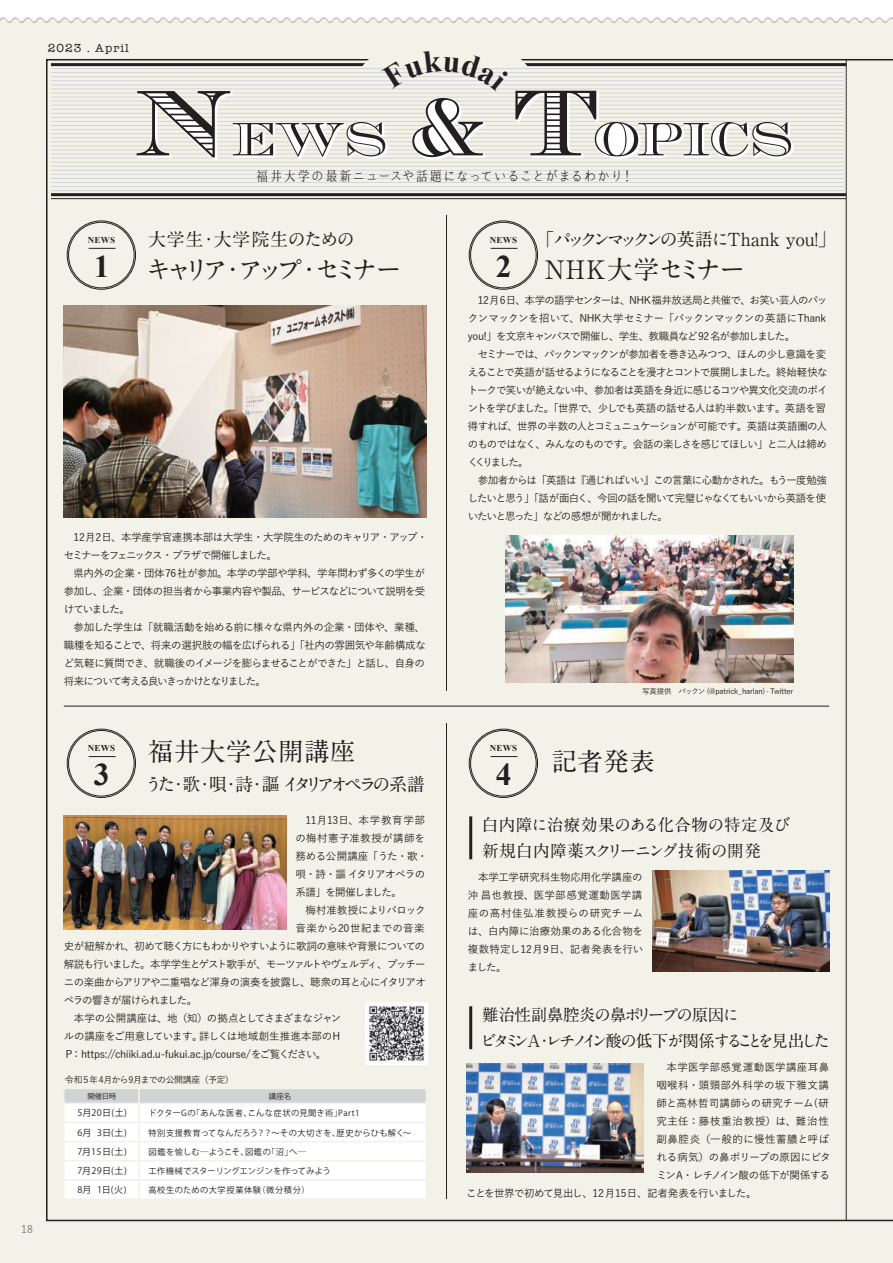
<style>
.page{position:relative;width:893px;height:1263px;background:#fff}
.page>*{position:absolute;margin:0;border:0;box-sizing:border-box;transform-origin:0 0}
.t1{font:700 31.5px "Times New Roman";color:#231f20}
.t2{font:700 25.5px "A1 Mincho Std";letter-spacing:-.25em;color:#231f20}
.t3{font:700 25.5px "A1 Mincho Std";letter-spacing:.02em;color:#231f20}
.t4{font:700 25.5px "A1 Mincho Std";color:#231f20}
.t5{font:700 18px "A1 Mincho Std";letter-spacing:-.1em;color:#231f20}
.t6{font:700 18px "A1 Mincho Std";letter-spacing:-.24em;color:#231f20}
.t7{font:700 18px "A1 Mincho Std";letter-spacing:.04em;color:#231f20}
.t8{font:700 16.5px/25.5px "A1 Mincho Std";letter-spacing:-.115em;color:#231f20}
.t9{font:700 16.5px/25.5px "A1 Mincho Std";letter-spacing:-.02em;color:#231f20}
.t10{font:13.5px "Kokoro Minchoutai";letter-spacing:-.02em;color:#231f20}
.t11{font:12px "American Typewriter";letter-spacing:.09em;color:#231f20}
.t12{font:500 10.5px/18px "Yu Go";letter-spacing:-.055em;color:#231f20}
.t13{font:500 10.5px "Yu Go";letter-spacing:-.03em;color:#231f20}
.t14{font:500 10.5px "Yu Go";letter-spacing:-.09em;color:#231f20}
.t15{font:500 10.5px "Yu Go";letter-spacing:.04em;color:#231f20}
.t16{font:500 10.5px "Yu Go";letter-spacing:-.02em;color:#231f20}
.t17{font:500 10.5px "Yu Go";letter-spacing:.01em;color:#231f20}
.t18{font:500 10.5px "Yu Go";letter-spacing:-.01em;color:#231f20}
.t19{font:500 10.5px "Yu Go";letter-spacing:.07em;color:#231f20}
.t20{font:500 10.5px "Yu Go";letter-spacing:.05em;color:#231f20}
.t21{font:500 10.5px "Yu Go";letter-spacing:.045em;color:#231f20}
.t22{font:500 10.5px "Yu Go";letter-spacing:-.1em;color:#231f20}
.t23{font:500 10.5px "Yu Go";letter-spacing:-.015em;color:#231f20}
.t24{font:500 10.5px "Yu Go";letter-spacing:-.075em;color:#231f20}
.t25{font:500 10.5px "Yu Go";letter-spacing:.025em;color:#231f20}
.t26{font:500 10.5px "Yu Go";letter-spacing:.035em;color:#231f20}
.t27{font:500 10.5px "Yu Go";letter-spacing:-.125em;color:#231f20}
.t28{font:500 10.5px "Yu Go";color:#76787b}
.t29{font:9px/19.2px "Koz Go Pr 6 N";letter-spacing:.015em;color:#231f20;text-align:justify}
.t30{font:500 9px "Yu Go";letter-spacing:-.05em;color:#231f20}
.t31{font:700 9px "Times New Roman";letter-spacing:.03em;color:#231f20}
.t32{font:8.25px "Koz Go Pr 6 N";letter-spacing:.035em;color:#231f20}
.t33{font:8.25px "Koz Go Pr 6 N";letter-spacing:.01em;color:#231f20}
.t34{font:8.25px "Koz Go Pr 6 N";letter-spacing:.055em;color:#231f20}
.t35{font:500 7.5px "Yu Go";letter-spacing:-.025em;color:#231f20}
.t36{font:7.5px "Koz Go Pr 6 N";letter-spacing:-.025em;color:#231f20}
</style>
<div class="page">
<div style="left:0;top:19px;width:893px;height:1244px;background:#f2f2e9"></div>
<img style="left:46px;top:59px;width:847px;height:1162px">
<hr style="left:846px;top:60px;width:1px;height:1160px;background:#231f20">
<hr style="left:51px;top:63px;width:795px;height:3px;background:#231f20">
<hr style="left:51px;top:68px;width:795px;height:1px;background:#d4d5d7">
<hr style="left:51px;top:72px;width:795px;height:1px;background:#d4d5d7">
<hr style="left:51px;top:76px;width:795px;height:1px;background:#d4d5d7">
<hr style="left:51px;top:81px;width:795px;height:1px;background:#d4d5d7">
<hr style="left:51px;top:85px;width:795px;height:1px;background:#d4d5d7">
<hr style="left:51px;top:89px;width:795px;height:1px;background:#d4d5d7">
<hr style="left:51px;top:93px;width:795px;height:1px;background:#d4d5d7">
<hr style="left:51px;top:97px;width:795px;height:1px;background:#d4d5d7">
<hr style="left:51px;top:101px;width:795px;height:1px;background:#d4d5d7">
<hr style="left:51px;top:105px;width:795px;height:1px;background:#d4d5d7">
<hr style="left:51px;top:109px;width:795px;height:1px;background:#d4d5d7">
<hr style="left:51px;top:113px;width:795px;height:1px;background:#d4d5d7">
<hr style="left:51px;top:117px;width:795px;height:1px;background:#d4d5d7">
<hr style="left:51px;top:121px;width:795px;height:1px;background:#d4d5d7">
<hr style="left:51px;top:125px;width:795px;height:1px;background:#d4d5d7">
<hr style="left:51px;top:129px;width:795px;height:1px;background:#d4d5d7">
<hr style="left:51px;top:133px;width:795px;height:1px;background:#d4d5d7">
<hr style="left:51px;top:137px;width:795px;height:1px;background:#d4d5d7">
<hr style="left:51px;top:142px;width:795px;height:1px;background:#d4d5d7">
<hr style="left:51px;top:146px;width:795px;height:1px;background:#d4d5d7">
<hr style="left:51px;top:150px;width:795px;height:1px;background:#d4d5d7">
<hr style="left:51px;top:154px;width:795px;height:1px;background:#d4d5d7">
<hr style="left:51px;top:158px;width:795px;height:1px;background:#d4d5d7">
<hr style="left:51px;top:162px;width:795px;height:1px;background:#d4d5d7">
<hr style="left:51px;top:166px;width:795px;height:1px;background:#d4d5d7">
<hr style="left:51px;top:170px;width:795px;height:1px;background:#d4d5d7">
<hr style="left:51px;top:174px;width:795px;height:1px;background:#d4d5d7">
<hr style="left:51px;top:178px;width:795px;height:1px;background:#d4d5d7">
<hr style="left:51px;top:182px;width:795px;height:1px;background:#d4d5d7">
<hr style="left:51px;top:186px;width:795px;height:1px;background:#d4d5d7">
<hr style="left:51px;top:190px;width:795px;height:1px;background:#d4d5d7">
<hr style="left:51px;top:198px;width:795px;height:1px;background:#231f20">
<hr style="left:51px;top:193px;width:795px;height:3px;background:#231f20">
<hr style="left:64px;top:706px;width:765px;height:1px;background:#231f20">
<hr style="left:446px;top:723px;width:1px;height:476px;background:#231f20">
<hr style="left:446px;top:215px;width:1px;height:476px;background:#231f20">
<svg style="left:137px;top:26px;width:657px;height:171px"></svg>
<p class="t11" style="left:48px;top:39px;width:83px">2023 . April</p>
<p class="t28" style="left:21px;top:1219px;width:13px">18</p>
<p class="t31" style="left:88px;top:234px;width:29px">NEWS</p>
<h1 class="t1" style="left:94px;top:244px;width:17px">1</h1>
<p class="t10" style="left:256px;top:169px;width:380px">福井大学の最新ニュースや話題になっていることがまるわかり！</p>
<h3 class="t7" style="left:148px;top:225px;width:208px">大学生・大学院生のための</h3>
<h2 class="t2" style="left:146px;top:249px;width:257px">キャリア・アップ・セミナー</h2>
<p class="t31" style="left:490px;top:234px;width:29px">NEWS</p>
<h1 class="t1" style="left:496px;top:244px;width:17px">2</h1>
<h3 class="t5" style="left:536px;top:225px;width:301px">「パックンマックンの英語にThank you!」</h3>
<h2 class="t4" style="left:545px;top:249px;width:201px">NHK大学セミナー</h2>
<p class="t12" style="left:468px;top:290px;width:361px">　12月6日、本学の語学センターは、NHK福井放送局と共催で、お笑い芸人のパックンマックンを招いて、NHK大学セミナー「パックンマックンの英語にThank you!」を文京キャンパスで開催し、学生、教職員など92名が参加しました。<br>　セミナーでは、パックンマックンが参加者を巻き込みつつ、ほんの少し意識を変えることで英語が話せるようになることを漫才とコントで展開しました。終始軽快なトークで笑いが絶えない中、参加者は英語を身近に感じるコツや異文化交流のポイントを学びました。「世界で、少しでも英語の話せる人は約半数います。英語を習得すれば、世界の半数の人とコミュニュケーションが可能です。英語は英語圏の人のものではなく、みんなのものです。会話の楽しさを感じてほしい」と二人は締めくくりました。<br>　参加者からは「英語は『通じればいい』この言葉に心動かされた。もう一度勉強したいと思う」「話が面白く、今回の話を聞いて完璧じゃなくてもいいから英語を使いたいと思った」などの感想が聞かれました。</p>
<p class="t12" style="left:64px;top:526px;width:365px">　12月2日、本学産学官連携本部は大学生・大学院生のためのキャリア・アップ・セミナーをフェニックス・プラザで開催しました。<br>　県内外の企業・団体76社が参加。本学の学部や学科、学年問わず多くの学生が参加し、企業・団体の担当者から事業内容や製品、サービスなどについて説明を受けていました。<br>　参加した学生は「就職活動を始める前に様々な県内外の企業・団体や、業種、職種を知ることで、将来の選択肢の幅を広げられる」「社内の雰囲気や年齢構成など気軽に質問でき、就職後のイメージを膨らませることができた」と話し、自身の将来について考える良いきっかけとなりました。</p>
<p class="t31" style="left:88px;top:742px;width:29px">NEWS</p>
<h1 class="t1" style="left:94px;top:753px;width:17px">3</h1>
<h2 class="t3" style="left:148px;top:731px;width:209px">福井大学公開講座</h2>
<h3 class="t6" style="left:145px;top:769px;width:282px">うた・歌・唄・詩・謳 イタリアオペラの系譜</h3>
<p class="t21" style="left:295px;top:811px;width:131px">　11月13日、本学教育学部</p>
<p class="t26" style="left:295px;top:829px;width:131px">の梅村憲子准教授が講師を</p>
<p class="t23" style="left:295px;top:847px;width:134px">務める公開講座「うた・歌・</p>
<p class="t24" style="left:295px;top:865px;width:131px">唄・詩・謳 イタリアオペラの</p>
<p class="t27" style="left:295px;top:883px;width:108px">系譜」を開催しました。</p>
<p class="t12" style="left:295px;top:900px;width:132px">　梅村准教授によりバロック</p>
<p class="t25" style="left:295px;top:919px;width:131px">音楽から20世紀までの音楽</p>
<p class="t12" style="left:64px;top:936px;width:363px">史が紐解かれ、初めて聴く方にもわかりやすいように歌詞の意味や背景についての</p>
<p class="t14" style="left:64px;top:955px;width:363px">解説も行いました。本学学生とゲスト歌手が、モーツァルトやヴェルディ、プッチー</p>
<p class="t12" style="left:64px;top:972px;width:364px">ニの楽曲からアリアや二重唱など渾身の演奏を披露し、聴衆の耳と心にイタリアオ</p>
<p class="t22" style="left:64px;top:991px;width:135px">ペラの響きが届けられました。</p>
<p class="t12" style="left:64px;top:1008px;width:279px">　本学の公開講座は、地（知）の拠点としてさまざまなジャン</p>
<p class="t16" style="left:64px;top:1027px;width:279px">ルの講座をご用意しています。詳しくは地域創生推進本部のＨ</p>
<p class="t13" style="left:64px;top:1045px;width:264px">Ｐ：https://chiiki.ad.u-fukui.ac.jp/course/をご覧ください。</p>
<p class="t30" style="left:65px;top:1072px;width:170px">令和５年4月から9月までの公開講座（予定）</p>
<p class="t29" style="left:77px;top:1103px;width:51px">5月20日(土)<br>6月 3日(土)<br>7月15日(土)<br>7月29日(土)<br>8月 1日(火)</p>
<p class="t36" style="left:269px;top:1092px;width:24px">講座名</p>
<p class="t36" style="left:87px;top:1092px;width:30px">開催日時</p>
<p class="t32" style="left:149px;top:1109px;width:212px">ドクターGの「あんな医者、こんな症状の見聞き術」Part1</p>
<p class="t32" style="left:149px;top:1128px;width:264px">特別支援教育ってなんだろう？？～その大切さを、歴史からひも解く～</p>
<p class="t32" style="left:149px;top:1147px;width:159px">図鑑を愉しむ―ようこそ、図鑑の「沼」へ―</p>
<p class="t33" style="left:149px;top:1166px;width:184px">工作機械でスターリングエンジンを作ってみよう</p>
<p class="t34" style="left:149px;top:1185px;width:163px">高校生のための大学授業体験（微分積分）</p>
<p class="t31" style="left:490px;top:742px;width:29px">NEWS</p>
<h1 class="t1" style="left:496px;top:753px;width:17px">4</h1>
<p class="t35" style="left:642px;top:684px;width:153px">写真提供　パックン (@patrick_harlan) · Twitter</p>
<h2 class="t3" style="left:551px;top:741px;width:105px">記者発表</h2>
<h3 class="t9" style="left:482px;top:810px;width:310px">白内障に治療効果のある化合物の特定及び新規白内障薬スクリーニング技術の開発</h3>
<p class="t12" style="left:468px;top:867px;width:177px;text-align:justify">　本学工学研究科生物応用化学講座の沖 昌也教授、医学部感覚運動医学講座の髙村佳弘准教授らの研究チームは、白内障に治療効果のある化合物を複数特定し12月9日、記者発表を行いました。</p>
<h3 class="t8" style="left:480px;top:1000px;width:352px">難治性副鼻腔炎の鼻ポリープの原因に<br>ビタミンA・レチノイン酸の低下が関係することを見出した</h3>
<p class="t15" style="left:656px;top:1058px;width:174px">　本学医学部感覚運動医学講座耳鼻</p>
<p class="t15" style="left:656px;top:1076px;width:174px">咽喉科・頭頸部外科学の坂下雅文講</p>
<p class="t17" style="left:656px;top:1094px;width:174px">師と高林哲司講師らの研究チーム(研</p>
<p class="t19" style="left:656px;top:1112px;width:174px">究主任：藤枝重治教授）は、難治性</p>
<p class="t20" style="left:656px;top:1130px;width:174px">副鼻腔炎（一般的に慢性蓄膿と呼ば</p>
<p class="t18" style="left:656px;top:1148px;width:176px">れる病気）の鼻ポリープの原因にビタ</p>
<p class="t12" style="left:656px;top:1165px;width:175px">ミンA・レチノイン酸の低下が関係する</p>
<p class="t12" style="left:466px;top:1183px;width:292px">ことを世界で初めて見出し、12月15日、記者発表を行いました。</p>
</div>
